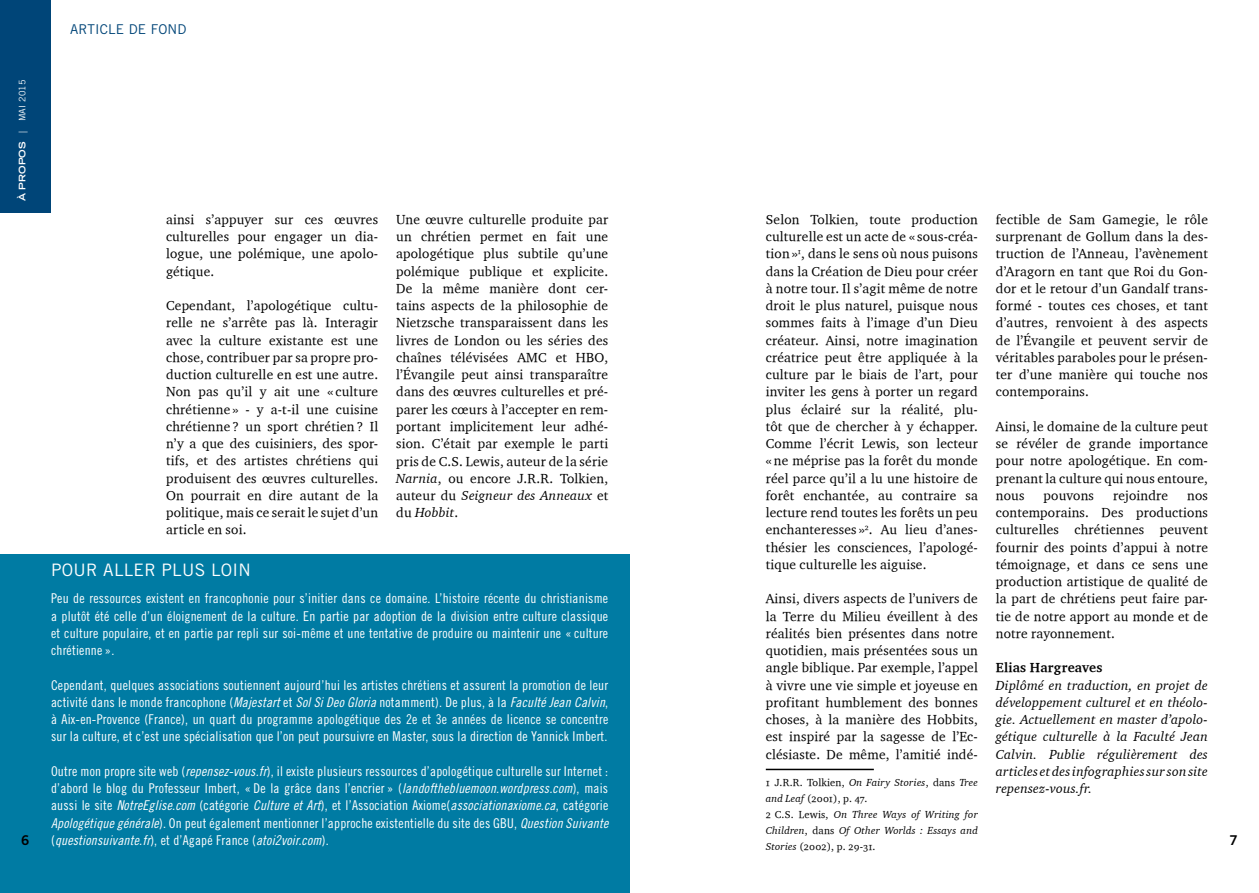
<style>
.page{position:relative;width:1259px;height:893px;background:#fff}
.page>*{position:absolute;margin:0;border:0;box-sizing:border-box;transform-origin:0 0}
.t1{font:17.1px "Trade Gothic";letter-spacing:.015em;color:#fff}
.t2{font:13.5px/17.2px "Charter OSITCTT";letter-spacing:.015em;color:#000;text-align:justify}
.t3{font:13.5px/17.2px "Trade Gothic Cond Eighteen";letter-spacing:.015em;color:#fff;text-align:justify}
.t4{font:13.5px/17.2px "Charter OSITCTT Italic";letter-spacing:.015em;color:#000;text-align:justify}
.t5{font:13.5px "Trade Gothic Cond Eighteen Obl";letter-spacing:.015em;color:#fff}
.t6{font:13.5px "Charter Bd OSITCTT Bold";letter-spacing:.015em;color:#000}
.t7{font:13.5px "Trade Gothic";letter-spacing:.015em;color:#004578}
.t8{font:13.5px "Trade Gothic Bold Two";color:#000}
.t9{font:10.5px/16.2px "Charter OSITCTT";letter-spacing:.015em;color:#000}
.t10{font:10.5px/16.2px "Charter OSITCTT Italic";letter-spacing:.015em;color:#000}
.t11{font:700 expanded 9px "Trade Gothic LH";letter-spacing:.01em;color:#fff}
.s1{font-weight:400}
.s2{font-family:"Trade Gothic";font-weight:400;font-stretch:normal}
.s3{font-family:"Charter OSITCTT Italic"}
.s4{font-family:"Charter OSITCTT"}
.s5{font-family:"Trade Gothic Cond Eighteen Obl"}
.s6{font-family:"Trade Gothic Cond Eighteen"}
</style>
<div class="page">
<hr style="left:766px;top:769px;width:108px;height:1px;background:#000">
<div style="left:0;top:554px;width:629px;height:339px;background:#007ba3"></div>
<div style="left:0;top:0;width:51px;height:213px;background:#004578"></div>
<p class="t11" style="left:16px;top:201px;width:123px;rotate:-90deg">à propos <span class="s1">|</span> <span class="s2">MAI 2015</span></p>
<p class="t7" style="left:70px;top:21px;width:107px">ARTICLE DE FOND</p>
<p class="t2" style="left:996px;top:210px;width:214px">fectible de Sam Gamegie, le rôle surprenant de Gollum dans la des&shy;truction de l’Anneau, l’avènement d’Aragorn en tant que Roi du Gon&shy;dor et le retour d’un Gandalf trans&shy;formé - toutes ces choses, et tant d’autres, renvoient à des aspects de l’Évangile et peuvent servir de véritables paraboles pour le présen&shy;ter d’une manière qui touche nos contemporains.</p>
<p class="t2" style="left:996px;top:417px;width:214px">Ainsi, le domaine de la culture peut se révéler de grande importance pour notre apologétique. En com&shy;prenant la culture qui nous entoure, nous</p>
<p class="t2" style="left:766px;top:210px;width:214px">Selon Tolkien, toute production culturelle est un acte de « sous-créa&shy;tion »<sup>1</sup>, dans le sens où nous puisons dans la Création de Dieu pour créer à notre tour. Il s’agit même de notre droit le plus naturel, puisque nous sommes faits à l’image d’un Dieu créateur. Ainsi, notre imagination créatrice peut être appliquée à la culture par le biais de l’art, pour inviter les gens à porter un regard plus éclairé sur la réalité, plu&shy;tôt que de chercher à y échapper.<br>Comme l’écrit Lewis, son lecteur « ne méprise pas la forêt du monde réel parce qu’il a lu une histoire de forêt enchantée, au contraire sa lecture rend toutes les forêts un peu enchanteresses »<sup>2</sup>. Au lieu d’anes&shy;thésier les consciences, l’apologé&shy;tique culturelle les aiguise.</p>
<p class="t2" style="left:766px;top:590px;width:214px">Ainsi, divers aspects de l’univers de la Terre du Milieu éveillent à des réalités bien présentes dans notre quotidien, mais présentées sous un angle biblique. Par exemple, l’appel à vivre une vie simple et joyeuse en profitant humblement des bonnes choses, à la manière des Hobbits, est inspiré par la sagesse de l’Ec&shy;clésiaste. De même, l’amitié indé-</p>
<p class="t9" style="left:766px;top:774px;width:213px">1 J.R.R. Tolkien, <span class="s3">On Fairy Stories</span>, dans <span class="s3">Tree and Leaf</span> (2001), p. 47.</p>
<p class="t10" style="left:766px;top:806px;width:214px"><span class="s4">2 C.S. Lewis,</span> On Three Ways of Writing for<br>Children<span class="s4">, dans</span> Of Other Worlds : Essays and</p>
<p class="t9" style="left:766px;top:838px;width:111px"><span class="s3">Stories</span> (2002), p. 29-31.</p>
<p class="t2" style="left:396px;top:210px;width:214px">Une œuvre culturelle produite par un chrétien permet en fait une apologétique plus subtile qu’une polémique publique et explicite.<br>De la même manière dont cer&shy;tains aspects de la philosophie de Nietzsche transparaissent dans les livres de London ou les séries des chaînes télévisées AMC et HBO, l’Évangile peut ainsi transparaître dans des œuvres culturelles et pré&shy;parer les cœurs à l’accepter en rem&shy;portant implicitement leur adhé&shy;sion. C’était par exemple le parti pris de C.S. Lewis, auteur de la série <span class="s3">Narnia</span>, ou encore J.R.R. Tolkien,</p>
<p class="t4" style="left:396px;top:486px;width:213px"><span class="s4">auteur du</span> Seigneur des Anneaux <span class="s4">et du</span> Hobbit<span class="s4">.</span></p>
<p class="t2" style="left:166px;top:210px;width:214px">ainsi s’appuyer sur ces œuvres culturelles pour engager un dia&shy;logue, une polémique, une apolo&shy;gétique.</p>
<p class="t2" style="left:166px;top:297px;width:214px">Cependant, l’apologétique cultu&shy;relle ne s’arrête pas là. Interagir avec la culture existante est une chose, contribuer par sa propre pro&shy;duction culturelle en est une autre.<br>Non pas qu’il y ait une « culture chrétienne » - y a-t-il une cuisine chrétienne ? un sport chrétien ? Il n’y a que des cuisiniers, des spor&shy;tifs, et des artistes chrétiens qui produisent des œuvres culturelles.<br>On pourrait en dire autant de la politique, mais ce serait le sujet d’un article en soi.</p>
<p class="t2" style="left:1043px;top:486px;width:52px">pouvons</p>
<p class="t2" style="left:1113px;top:486px;width:57px">rejoindre</p>
<p class="t2" style="left:996px;top:486px;width:214px;text-indent:191px">nos contemporains. Des productions culturelles chrétiennes peuvent fournir des points d’appui à notre témoignage, et dans ce sens une production artistique de qualité de la part de chrétiens peut faire par&shy;tie de notre apport au monde et de notre rayonnement.</p>
<p class="t6" style="left:996px;top:659px;width:108px">Elias Hargreaves</p>
<p class="t4" style="left:996px;top:676px;width:214px">Diplômé en traduction, en projet de développement culturel et en théolo&shy;gie. Actuellement en master d’apolo&shy;gétique culturelle à la Faculté Jean Calvin. Publie régulièrement des articles et des infographies sur son site repensez-vous.fr.</p>
<p class="t1" style="left:51px;top:560px;width:198px">POUR ALLER PLUS LOIN</p>
<p class="t3" style="left:51px;top:590px;width:559px">Peu de ressources existent en francophonie pour s’initier dans ce domaine. L’histoire récente du christianisme a plutôt été celle d’un éloignement de la culture. En partie par adoption de la division entre culture classique et culture populaire, et en partie par repli sur soi-même et une tentative de produire ou maintenir une « culture chrétienne ».</p>
<p class="t3" style="left:51px;top:676px;width:559px">Cependant, quelques associations soutiennent aujourd’hui les artistes chrétiens et assurent la promotion de leur activité dans le monde francophone (<span class="s5">Majestart</span> et <span class="s5">Sol Si Deo Gloria</span> notamment). De plus, à la <span class="s5">Faculté Jean Calvin</span>, à Aix-en-Provence (France), un quart du programme apologétique des 2e et 3e années de licence se concentre sur la culture, et c’est une spécialisation que l’on peut poursuivre en Master, sous la direction de Yannick Imbert.</p>
<p class="t3" style="left:51px;top:762px;width:559px">Outre mon propre site web (<span class="s5">repensez-vous.fr</span>), il existe plusieurs ressources d’apologétique culturelle sur Internet : d’abord le blog du Professeur Imbert, « De la grâce dans l’encrier » (<span class="s5">landofthebluemoon.wordpress.com</span>), mais aussi le site <span class="s5">NotreEglise.com</span> (catégorie <span class="s5">Culture et Art</span>), et l’Association Axiome(<span class="s5">associationaxiome.ca</span>, catégorie <span class="s5">Apologétique générale</span>). On peut également mentionner l’approche existentielle du site des GBU, <span class="s5">Question Suivante</span></p>
<p class="t8" style="left:21px;top:832px;width:10px">6</p>
<p class="t5" style="left:51px;top:832px;width:279px"><span class="s6">(</span>questionsuivante.fr<span class="s6">), et d’Agapé France (</span>atoi2voir.com<span class="s6">).</span></p>
<p class="t8" style="left:1229px;top:832px;width:10px">7</p>
</div>
